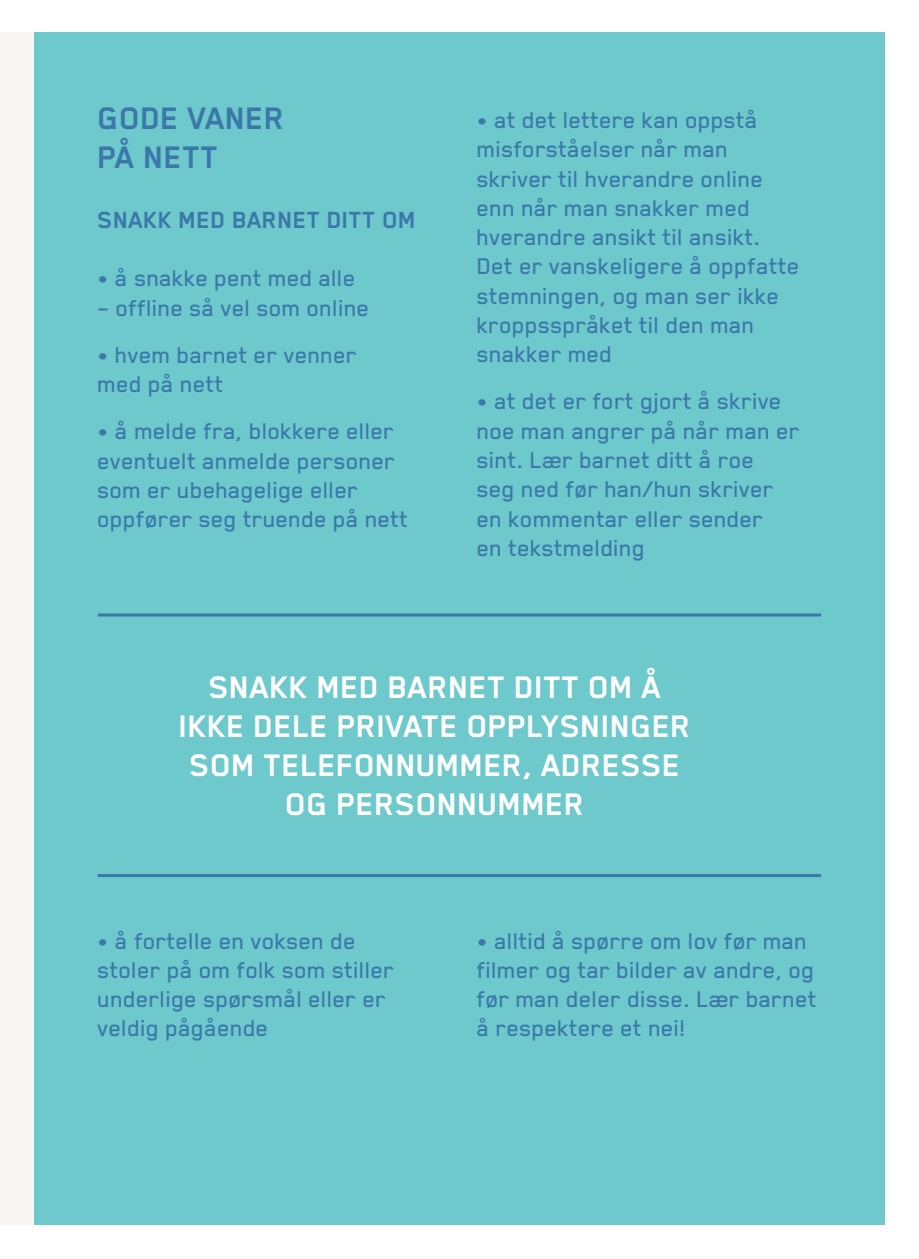
<style>
.page{position:relative;width:919px;height:1259px;background:#fff}
.page>*{position:absolute;margin:0;border:0;box-sizing:border-box;transform-origin:0 0}
.t1{font:700 36px/39px "Blender";color:#fff;text-align:center}
.t2{font:700 36px/39px "Blender";color:#3b78a9}
.t3{font:700 27px "Blender";color:#3b78a9}
.Paragraph_Style_1{font:500 26.4px/29.1px "Blender";color:#3b78a9}
</style>
<div class="page">
<div style="left:0;top:33px;width:425px;height:1192px;background:#f8f7f3"></div>
<div style="left:34px;top:33px;width:850px;height:1192px;background:#6dc9cc"></div>
<hr style="left:98px;top:613px;width:723px;height:3px;background:#3b78a9">
<hr style="left:98px;top:874px;width:723px;height:3px;background:#3b78a9">
<p class="t2" style="left:98px;top:98px;width:189px">GODE VANER<br>PÅ NETT</p>
<p class="t3" style="left:98px;top:205px;width:320px">SNAKK MED BARNET DITT OM</p>
<p class="Paragraph_Style_1" style="left:98px;top:263px;width:260px">• å snakke pent med alle</p>
<p class="Paragraph_Style_1" style="left:98px;top:292px;width:273px">– offline så vel som online</p>
<p class="Paragraph_Style_1" style="left:98px;top:339px;width:261px">• hvem barnet er venner med på nett</p>
<p class="Paragraph_Style_1" style="left:98px;top:416px;width:312px">• å melde fra, blokkere eller eventuelt anmelde personer som er ubehagelige eller oppfører seg truende på nett</p>
<p class="Paragraph_Style_1" style="left:477px;top:105px;width:324px">• at det lettere kan oppstå misforståelser når man skriver til hverandre online enn når man snakker med hverandre ansikt til ansikt.<br>Det er vanskeligere å oppfatte stemningen, og man ser ikke kroppsspråket til den man snakker med</p>
<p class="Paragraph_Style_1" style="left:477px;top:386px;width:325px">• at det er fort gjort å skrive noe man angrer på når man er sint. Lær barnet ditt å roe<br>seg ned før han/hun skriver en kommentar eller sender<br>en tekstmelding</p>
<p class="t1" style="left:209px;top:667px;width:454px">SNAKK MED BARNET DITT OM Å</p>
<p class="t1" style="left:179px;top:706px;width:514px">IKKE DELE PRIVATE OPPLYSNINGER<br>SOM TELEFONNUMMER, ADRESSE</p>
<p class="t1" style="left:285px;top:784px;width:301px">OG PERSONNUMMER</p>
<p class="Paragraph_Style_1" style="left:98px;top:925px;width:298px">• å fortelle en voksen de stoler på om folk som stiller underlige spørsmål eller er veldig pågående</p>
<p class="Paragraph_Style_1" style="left:477px;top:925px;width:342px">• alltid å spørre om lov før man filmer og tar bilder av andre, og før man deler disse. Lær barnet å respektere et nei!</p>
</div>
